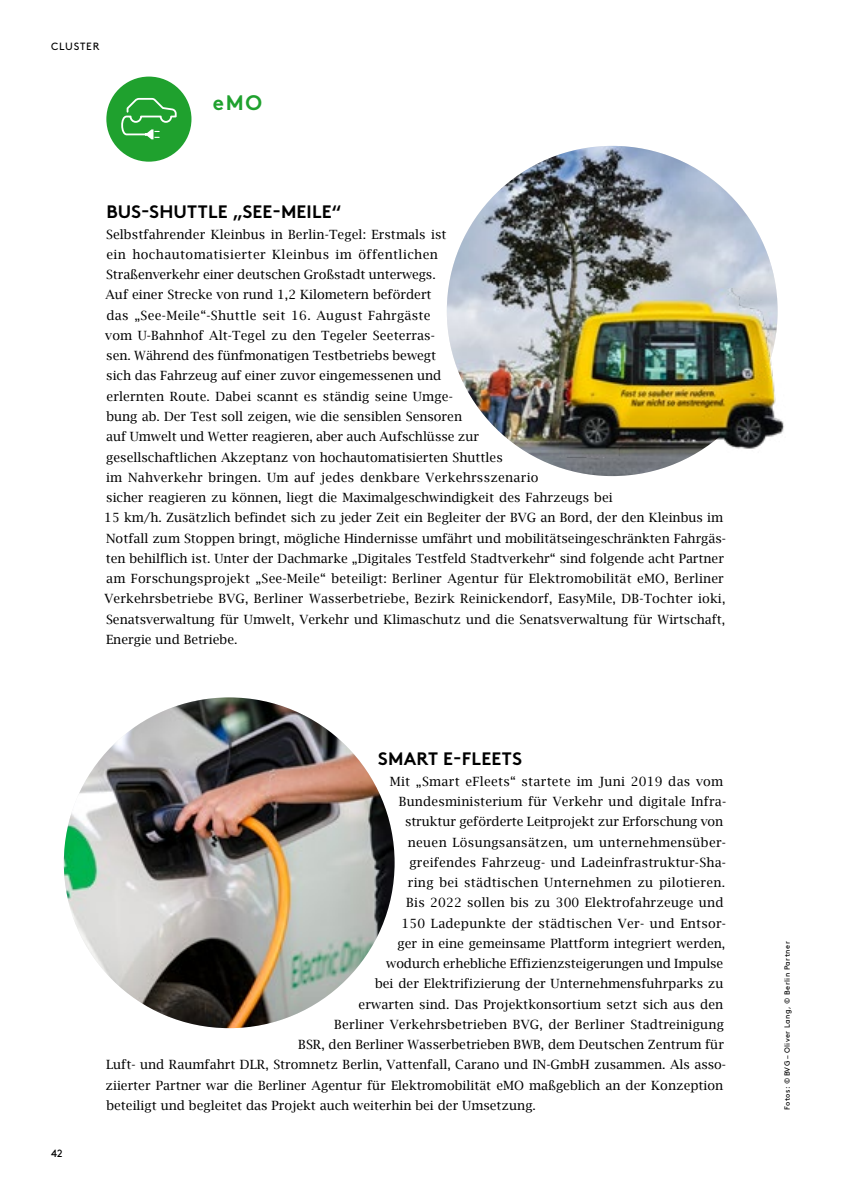
<style>
.page{position:relative;width:851px;height:1204px;background:#fff}
.page>*{position:absolute;margin:0;border:0;box-sizing:border-box;transform-origin:0 0}
.t1{font:700 21px "Brown";color:#1fa12e}
.t2{font:700 18px "Brown";letter-spacing:.005em;color:#000}
.t3{font:12.75px/20.2px "Lucida Bright";color:#000}
.t4{font:12.75px "Lucida Bright";letter-spacing:.02em;color:#000}
.t5{font:12.75px "Lucida Bright";letter-spacing:.025em;color:#000}
.t6{font:10.5px "Brown";letter-spacing:.07em;color:#000}
.t7{font:7.5px "Brown";letter-spacing:.05em;color:#000}
</style>
<div class="page">
<div style="left:106px;top:77px;width:85px;height:85px;background:#1fa12e;border-radius:50%"></div>
<svg style="left:121px;top:97px;width:56px;height:42px"></svg>
<img style="left:64px;top:697px;width:330px;height:331px;border-radius:165px">
<img style="left:447px;top:146px;width:330px;height:330px;border-radius:165px">
<img style="left:560px;top:288px;width:224px;height:188px">
<p class="t6" style="left:51px;top:39px;width:50px">CLUSTER</p>
<h1 class="t1" style="left:213px;top:85px;width:51px">eMO</h1>
<h2 class="t2" style="left:106px;top:197px;width:237px">BUS-SHUTTLE „SEE-MEILE“</h2>
<p class="t3" style="left:104px;top:224px;width:623px">Selbstfahrender Kleinbus in Berlin-Tegel: Erstmals ist<br>ein hochautomatisierter Kleinbus im öffentlichen<br>Straßenverkehr einer deutschen Großstadt unterwegs.<br>Auf einer Strecke von rund 1,2 Kilometern befördert<br>das „See-Meile“-Shuttle seit 16. August Fahrgäste<br>vom U-Bahnhof Alt-Tegel zu den Tegeler Seeterras-<br>sen. Während des fünfmonatigen Testbetriebs bewegt<br>sich das Fahrzeug auf einer zuvor eingemessenen und<br>erlernten Route. Dabei scannt es ständig seine Umge-<br>bung ab. Der Test soll zeigen, wie die sensiblen Sensoren<br>auf Umwelt und Wetter reagieren, aber auch Aufschlüsse zur<br>gesellschaftlichen Akzeptanz von hochautomatisierten Shuttles<br>im Nahverkehr bringen. Um auf jedes denkbare Verkehrsszenario<br>sicher reagieren zu können, liegt die Maximalgeschwindigkeit des Fahrzeugs bei<br>15 km/h. Zusätzlich befindet sich zu jeder Zeit ein Begleiter der BVG an Bord, der den Kleinbus im Notfall zum Stoppen bringt, mögliche Hindernisse umfährt und mobilitätseingeschränkten Fahrgäs&shy;ten behilflich ist. Unter der Dachmarke „Digitales Testfeld Stadtverkehr“ sind folgende acht Partner am Forschungsprojekt „See-Meile“ beteiligt: Berliner Agentur für Elektromobilität eMO, Berliner Verkehrsbetriebe BVG, Berliner Wasserbetriebe, Bezirk Reinickendorf, EasyMile, DB-Tochter ioki, Senatsverwaltung für Umwelt, Verkehr und Klimaschutz und die Senatsverwaltung für Wirtschaft, Energie und Betriebe.</p>
<p class="t6" style="left:51px;top:1144px;width:13px">42</p>
<h2 class="t2" style="left:378px;top:744px;width:145px">SMART E-FLEETS</h2>
<p class="t4" style="left:390px;top:773px;width:335px">Mit „Smart eFleets“ startete im Juni 2019 das vom</p>
<p class="t3" style="left:399px;top:791px;width:329px">Bundesministerium für Verkehr und digitale Infra-</p>
<p class="t3" style="left:405px;top:811px;width:320px">struktur geförderte Leitprojekt zur Erforschung von</p>
<p class="t5" style="left:408px;top:834px;width:320px">neuen Lösungsansätzen, um unternehmensüber-</p>
<p class="t3" style="left:409px;top:852px;width:318px">greifendes Fahrzeug- und Ladeinfrastruktur-Sha-</p>
<p class="t5" style="left:408px;top:875px;width:319px">ring bei städtischen Unternehmen zu pilotieren.</p>
<p class="t3" style="left:406px;top:892px;width:319px">Bis 2022 sollen bis zu 300 Elektrofahrzeuge und</p>
<p class="t4" style="left:401px;top:915px;width:326px">150 Ladepunkte der städtischen Ver- und Entsor-</p>
<p class="t3" style="left:397px;top:933px;width:329px">ger in eine gemeinsame Plattform integriert werden,</p>
<p class="t3" style="left:386px;top:953px;width:338px">wodurch erhebliche Effizienzsteigerungen und Impulse</p>
<p class="t3" style="left:375px;top:973px;width:350px">bei der Elektrifizierung der Unternehmensfuhrparks zu</p>
<p class="t3" style="left:358px;top:993px;width:366px">erwarten sind. Das Projektkonsortium setzt sich aus den</p>
<p class="t3" style="left:334px;top:1014px;width:391px">Berliner Verkehrsbetrieben BVG, der Berliner Stadtreinigung</p>
<p class="t3" style="left:298px;top:1034px;width:427px">BSR, den Berliner Wasserbetrieben BWB, dem Deutschen Zentrum für</p>
<p class="t3" style="left:106px;top:1054px;width:621px">Luft- und Raumfahrt DLR, Stromnetz Berlin, Vattenfall, Carano und IN-GmbH zusammen. Als asso-</p>
<p class="t3" style="left:105px;top:1074px;width:619px">ziierter Partner war die Berliner Agentur für Elektromobilität eMO maßgeblich an der Konzeption</p>
<p class="t3" style="left:106px;top:1095px;width:431px">beteiligt und begleitet das Projekt auch weiterhin bei der Umsetzung.</p>
<p class="t7" style="left:781px;top:1109px;width:170px;rotate:-90deg">Fotos: © BVG – Oliver Lang, © Berlin Partner</p>
</div>
